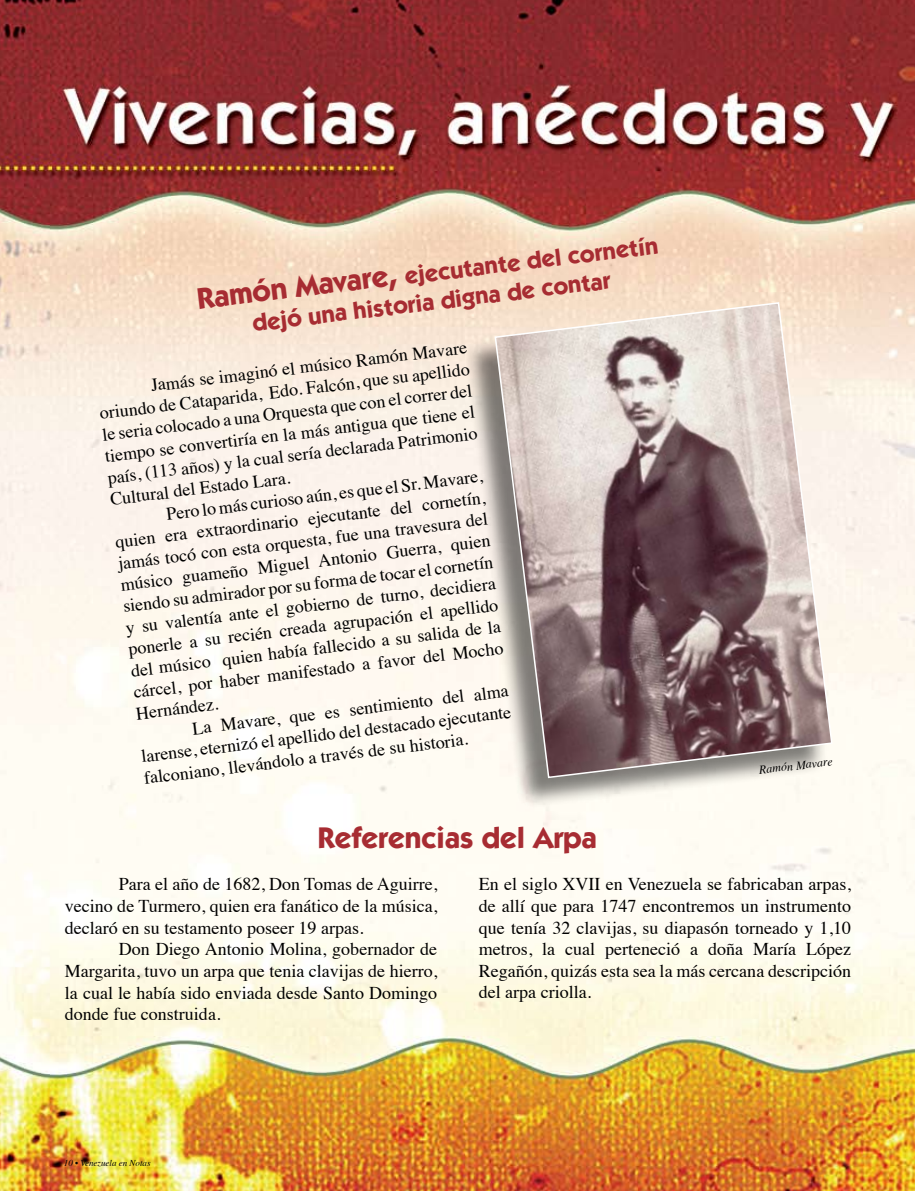
<style>
.page{position:relative;width:915px;height:1191px;background:#fff}
.page>*{position:absolute;margin:0;border:0;box-sizing:border-box;transform-origin:0 0}
.t1{font:700 30px "Itc Kabel";color:#a72c32}
.t2{font:700 24px/28.7px "Itc Kabel";color:#a72c32;text-align:center}
.t3{font:18px/21.6px "Times";color:#000;text-align:justify}
.t4{font:italic 12px "Times";color:#000}
.t5{font:italic 9px "Times";color:#000}
.s1{font-size:30px}
</style>
<div class="page">
<img style="left:0;top:0;width:914px;height:1191px">
<div style="left:462px;top:304px;width:374px;height:512px;background:#000;opacity:.5"></div>
<svg style="left:493px;top:301px;width:340px;height:478px;background:#ac9a98"></svg>
<h2 class="t2" style="left:196px;top:287px;width:465px;rotate:-7deg"><span class="s1">Ramón Mavare,</span> ejecutante del cornetín dejó una historia digna de contar</h2>
<p class="t3" style="left:96px;top:380px;width:374px;text-indent:54px;rotate:-7deg">Jamás se imaginó el músico Ramón Mavare oriundo de Cataparida, Edo. Falcón, que su apellido le seria colocado a una Orquesta que con el correr del tiempo se convertiría en la más antigua que tiene el país, (113 años) y la cual sería declarada Patrimonio Cultural del Estado Lara.</p>
<p class="t3" style="left:111px;top:508px;width:374px;text-indent:54px;rotate:-7deg">Pero lo más curioso aún, es que el Sr. Mavare, quien era extraordinario ejecutante del cornetín, jamás tocó con esta orquesta, fue una travesura del músico guameño Miguel Antonio Guerra, quien siendo su admirador por su forma de tocar el cornetín y su valentía ante el gobierno de turno, decidiera ponerle a su recién creada agrupación el apellido del músico quien había fallecido a su salida de la cárcel, por haber manifestado a favor del Mocho Hernández.</p>
<p class="t3" style="left:137px;top:723px;width:374px;text-indent:54px;rotate:-7deg">La Mavare, que es sentimiento del alma larense, eternizó el apellido del destacado ejecutante falconiano, llevándolo a través de su historia.</p>
<p class="t4" style="left:757px;top:759px;width:75px;rotate:-7deg">Ramón Mavare</p>
<h1 class="t1" style="left:318px;top:819px;width:280px">Referencias del Arpa</h1>
<p class="t3" style="left:65px;top:872px;width:374px;text-indent:54px">Para el año de 1682, Don Tomas de Aguirre, vecino de Turmero, quien era fanático de la música, declaró en su testamento poseer 19 arpas.</p>
<p class="t3" style="left:65px;top:937px;width:374px;text-indent:54px">Don Diego Antonio Molina, gobernador de Margarita, tuvo un arpa que tenia clavijas de hierro, la cual le había sido enviada desde Santo Domingo donde fue construida.</p>
<p class="t3" style="left:478px;top:872px;width:374px">En el siglo XVII en Venezuela se fabricaban arpas, de allí que para 1747 encontremos un instrumento que tenía 32 clavijas, su diapasón torneado y 1,10 metros, la cual perteneció a doña María López Regañón, quizás esta sea la más cercana descripción del arpa criolla.</p>
<p class="t5" style="left:64px;top:1154px;width:88px">10 • Venezuela en Notas</p>
</div>
